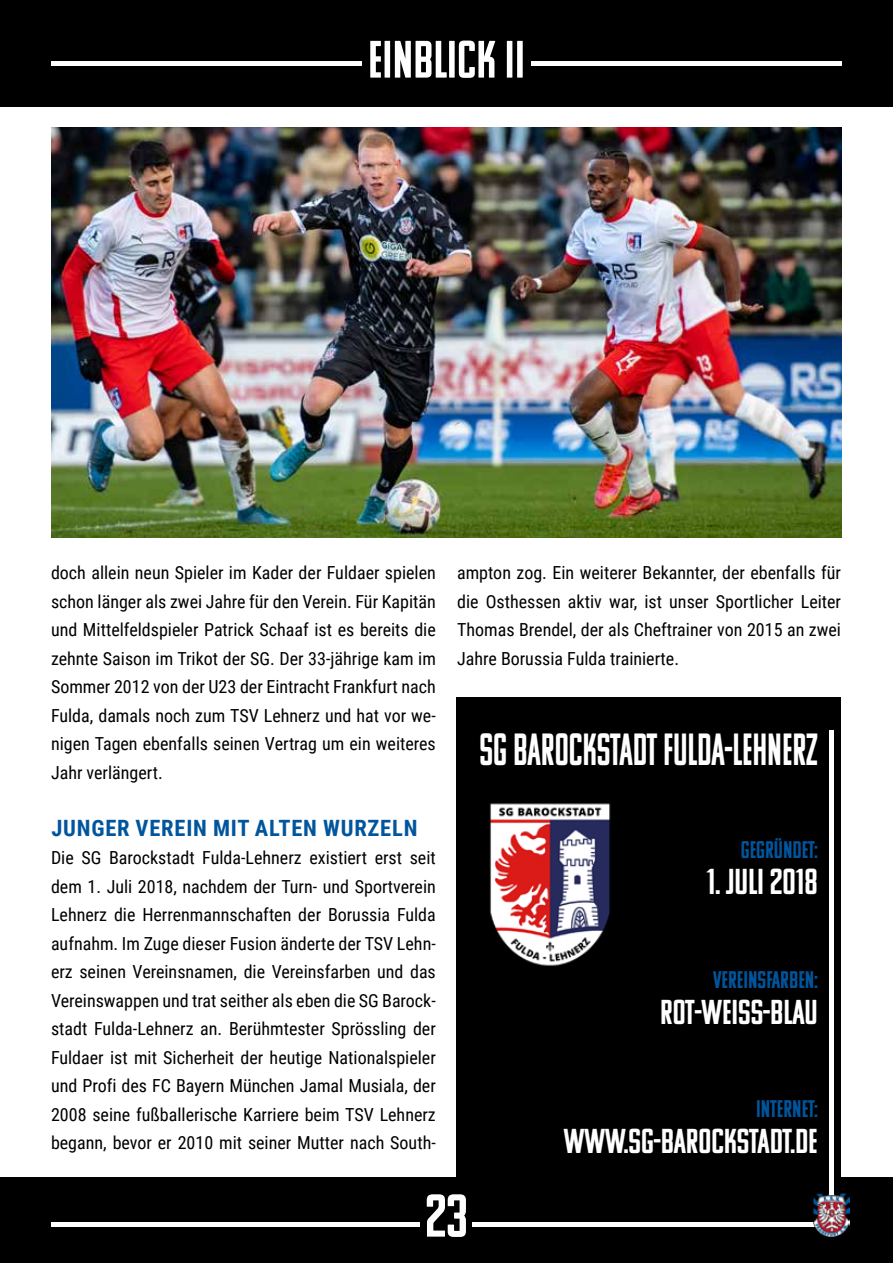
<style>
.page{position:relative;width:893px;height:1263px;background:#fff}
.page>*{position:absolute;margin:0;border:0;box-sizing:border-box;transform-origin:0 0}
.t1{font:60px "Komu A";color:#fff}
.t2{font:52.5px "Komu A";color:#fff}
.t3{font:45px "Komu A";color:#fff;scale:.84 1}
.t4{font:36px "Komu A";color:#fff}
.t5{font:34.5px "Komu A";color:#fff}
.t6{font:24px "Komu A";color:#00559d}
.t7{font:700 22.5px "Roboto Condensed";letter-spacing:.035em;color:#00559d}
.t8{font:18px/28.5px "Roboto Condensed";color:#000;text-align:justify}
</style>
<div class="page">
<div style="left:0;top:0;width:893px;height:106px;background:#000"></div>
<hr style="left:51px;top:61px;width:791px;height:4px;background:#fff">
<div style="left:0;top:1178px;width:893px;height:85px;background:#000"></div>
<hr style="left:51px;top:1222px;width:782px;height:4px;background:#fff">
<div style="left:421px;top:1191px;width:51px;height:55px;background:#000"></div>
<img style="left:813px;top:1194px;width:36px;height:42px">
<img style="left:51px;top:128px;width:791px;height:410px">
<div style="left:456px;top:697px;width:385px;height:492px;background:#000"></div>
<img style="left:489px;top:803px;width:122px;height:163px">
<hr style="left:829px;top:730px;width:4px;height:464px;background:#fff">
<div style="left:362px;top:38px;width:169px;height:40px;background:#000"></div>
<h2 class="t2" style="left:368px;top:32px;width:159px">EINBLICK II</h2>
<p class="t8" style="left:51px;top:558px;width:386px">doch allein neun Spieler im Kader der Fuldaer spielen schon länger als zwei Jahre für den Verein. Für Kapitän und Mittelfeldspieler Patrick Schaaf ist es bereits die zehnte Saison im Trikot der SG. Der 33-jährige kam im Sommer 2012 von der U23 der Eintracht Frankfurt nach Fulda, damals noch zum TSV Lehnerz und hat vor we&shy;nigen Tagen ebenfalls seinen Vertrag um ein weiteres Jahr verlängert.</p>
<p class="t7" style="left:51px;top:812px;width:368px">JUNGER VEREIN MIT ALTEN WURZELN</p>
<p class="t8" style="left:51px;top:843px;width:386px">Die SG Barockstadt Fulda-Lehnerz existiert erst seit dem 1. Juli 2018, nachdem der Turn- und Sportverein Lehnerz die Herrenmannschaften der Borussia Fulda aufnahm. Im Zuge dieser Fusion änderte der TSV Lehn&shy;erz seinen Vereinsnamen, die Vereinsfarben und das Vereinswappen und trat seither als eben die SG Barock&shy;stadt Fulda-Lehnerz an. Berühmtester Sprössling der Fuldaer ist mit Sicherheit der heutige Nationalspieler und Profi des FC Bayern München Jamal Musiala, der 2008 seine fußballerische Karriere beim TSV Lehnerz begann, bevor er 2010 mit seiner Mutter nach South-</p>
<p class="t8" style="left:457px;top:558px;width:385px">ampton zog. Ein weiterer Bekannter, der ebenfalls für die Osthessen aktiv war, ist unser Sportlicher Leiter Thomas Brendel, der als Cheftrainer von 2015 an zwei Jahre Borussia Fulda trainierte.</p>
<h3 class="t3" style="left:480px;top:726px;width:404px">SG BAROCKSTADT FULDA-LEHNERZ</h3>
<h3 class="t6" style="left:741px;top:837px;width:78px">GEGRÜNDET:</h3>
<h3 class="t4" style="left:707px;top:863px;width:112px">1. JULI 2018</h3>
<h3 class="t6" style="left:713px;top:967px;width:106px">VEREINSFARBEN:</h3>
<h3 class="t5" style="left:660px;top:994px;width:159px">ROT-WEISS-BLAU</h3>
<h3 class="t6" style="left:756px;top:1097px;width:63px">INTERNET:</h3>
<h3 class="t5" style="left:564px;top:1124px;width:255px">WWW.SG-BAROCKSTADT.DE</h3>
<h1 class="t1" style="left:425px;top:1185px;width:45px">23</h1>
</div>
